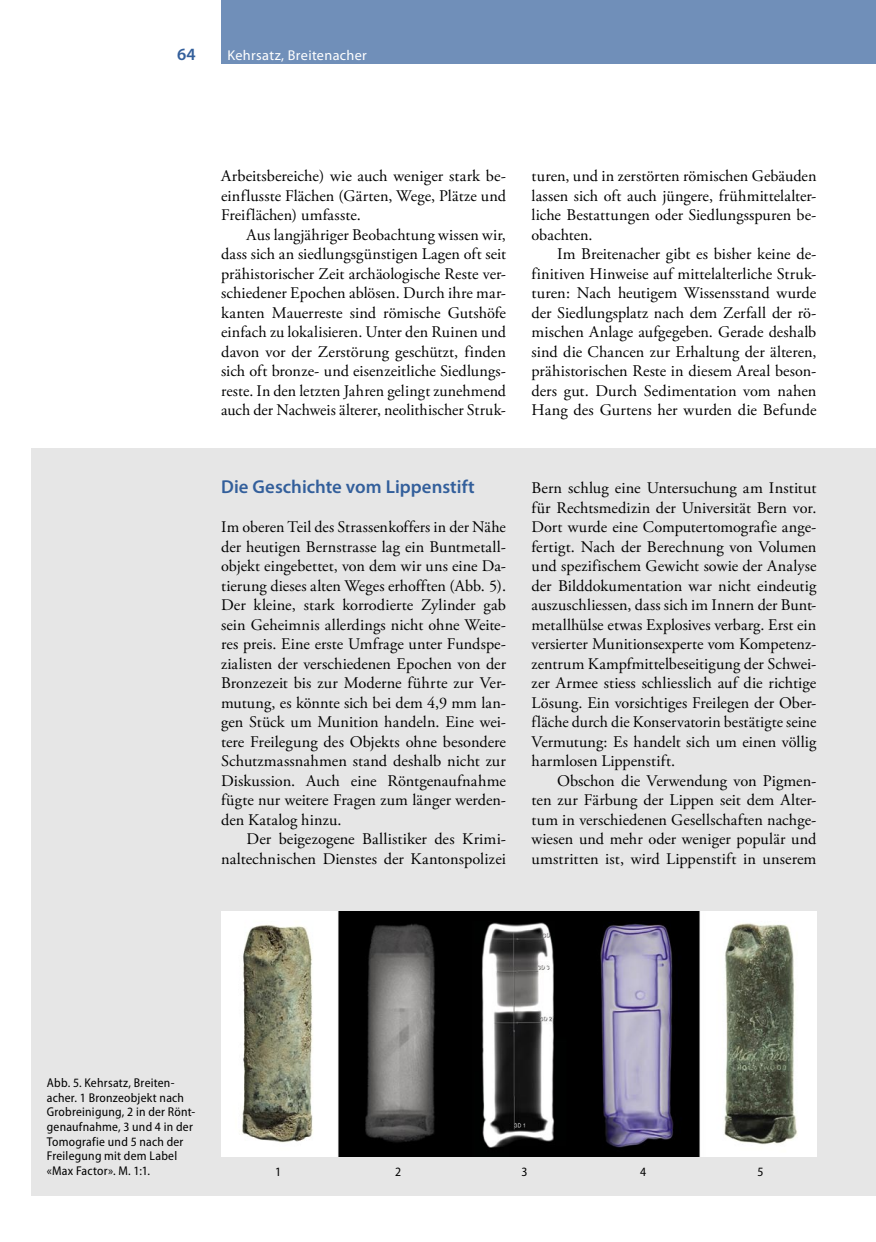
<style>
.page{position:relative;width:876px;height:1242px;background:#fff}
.page>*{position:absolute;margin:0;border:0;box-sizing:border-box;transform-origin:0 0}
.a_ü3_Titel3{font:600 18.75px "Myriad Pro";color:#335f9b}
.t1{font:600 17.25px "Myriad Pro";color:#335f9b}
.b_____Lesetext_nächster_Absatz{font:16.2px/19.5px "Adobe Garamond Pro";letter-spacing:.005em;color:#000;text-align:justify}
.b_____Lesetext_1erAbsatz{font:16.2px/19.5px "Adobe Garamond Pro";color:#000;text-align:justify}
.t2{font:600 15px "Myriad Pro";letter-spacing:.025em;color:#fff}
.t3{font:14.25px "Myriad Pro";letter-spacing:.025em;color:#fff}
.c___Abbildungslegende{font:semi-condensed 12.75px/14.7px "Myriad Pro";letter-spacing:.02em;color:#000}
</style>
<div class="page">
<div style="left:221px;top:0;width:655px;height:64px;background:#708fb9"></div>
<div style="left:31px;top:447px;width:845px;height:748px;background:#e6e6e6"></div>
<img style="left:221px;top:911px;width:596px;height:245px">
<p class="t1" style="left:177px;top:44px;width:20px">64</p>
<p class="t2" style="left:225px;top:46px;width:92px">Fundberichte</p>
<p class="t3" style="left:227px;top:47px;width:141px">Kehrsatz, Breitenacher</p>
<p class="b_____Lesetext_nächster_Absatz" style="left:221px;top:167px;width:286px">Arbeitsbereiche) wie auch weniger stark be&shy;einflusste Flächen (Gärten, Wege, Plätze und Freiflächen) umfasste.</p>
<p class="b_____Lesetext_nächster_Absatz" style="left:221px;top:225px;width:286px;text-indent:26px">Aus langjähriger Beobachtung wissen wir, dass sich an siedlungsgünstigen Lagen oft seit prähistorischer Zeit archäologische Reste ver&shy;schiedener Epochen ablösen. Durch ihre mar&shy;kanten Mauerreste sind römische Gutshöfe einfach zu lokalisieren. Unter den Ruinen und davon vor der Zerstörung geschützt, finden sich oft bronze- und eisenzeitliche Siedlungs&shy;reste. In den letzten Jahren gelingt zunehmend auch der Nachweis älterer, neolithischer Struk-</p>
<p class="a_ü3_Titel3" style="left:221px;top:476px;width:255px">Die Geschichte vom Lippenstift</p>
<p class="b_____Lesetext_1erAbsatz" style="left:221px;top:518px;width:286px">Im oberen Teil des Strassenkoffers in der Nähe der heutigen Bernstrasse lag ein Buntmetall&shy;objekt eingebettet, von dem wir uns eine Da&shy;tierung dieses alten Weges erhofften (Abb. 5).<br>Der kleine, stark korrodierte Zylinder gab sein Geheimnis allerdings nicht ohne Weite&shy;res preis. Eine erste Umfrage unter Fundspe&shy;zialisten der verschiedenen Epochen von der Bronzezeit bis zur Moderne führte zur Ver&shy;mutung, es könnte sich bei dem 4,9 mm lan&shy;gen Stück um Munition handeln. Eine wei&shy;tere Freilegung des Objekts ohne besondere Schutzmassnahmen stand deshalb nicht zur Diskussion. Auch eine Röntgenaufnahme fügte nur weitere Fragen zum länger werden&shy;den Katalog hinzu.</p>
<p class="b_____Lesetext_nächster_Absatz" style="left:221px;top:830px;width:286px;text-align:right">Der beigezogene Ballistiker des Krimi&shy;naltechnischen Dienstes der Kantonspolizei</p>
<p class="b_____Lesetext_nächster_Absatz" style="left:531px;top:167px;width:286px">turen, und in zerstörten römischen Gebäuden lassen sich oft auch jüngere, frühmittelalter&shy;liche Bestattungen oder Siedlungsspuren be&shy;obachten.</p>
<p class="b_____Lesetext_nächster_Absatz" style="left:531px;top:245px;width:286px;text-indent:26px">Im Breitenacher gibt es bisher keine de&shy;finitiven Hinweise auf mittelalterliche Struk&shy;turen: Nach heutigem Wissensstand wurde der Siedlungsplatz nach dem Zerfall der rö&shy;mischen Anlage aufgegeben. Gerade deshalb sind die Chancen zur Erhaltung der älteren, prähistorischen Reste in diesem Areal beson&shy;ders gut. Durch Sedimentation vom nahen Hang des Gurtens her wurden die Befunde</p>
<p class="b_____Lesetext_nächster_Absatz" style="left:531px;top:479px;width:286px">Bern schlug eine Untersuchung am Institut für Rechtsmedizin der Universität Bern vor.<br>Dort wurde eine Computertomografie ange&shy;fertigt. Nach der Berechnung von Volumen und spezifischem Gewicht sowie der Analyse der Bilddokumentation war nicht eindeutig auszuschliessen, dass sich im Innern der Bunt&shy;metallhülse etwas Explosives verbarg. Erst ein versierter Munitionsexperte vom Kompetenz&shy;zentrum Kampfmittelbeseitigung der Schwei&shy;zer Armee stiess schliesslich auf die richtige Lösung. Ein vorsichtiges Freilegen der Ober&shy;fläche durch die Konservatorin bestätigte seine Vermutung: Es handelt sich um einen völlig harmlosen Lippenstift.</p>
<p class="b_____Lesetext_nächster_Absatz" style="left:531px;top:771px;width:286px;text-indent:26px">Obschon die Verwendung von Pigmen&shy;ten zur Färbung der Lippen seit dem Alter&shy;tum in verschiedenen Gesellschaften nachge&shy;wiesen und mehr oder weniger populär und umstritten ist, wird Lippenstift in unserem</p>
<p class="c___Abbildungslegende" style="left:47px;top:1075px;width:150px">Abb. 5. Kehrsatz, Breiten&shy;acher. 1 Bronzeobjekt nach<br>Grobreinigung, 2 in der Rönt&shy;genaufnahme, 3 und 4 in der<br>Tomografie und 5 nach der<br>Freilegung mit dem Label «Max Factor». M. 1:1.</p>
<p class="c___Abbildungslegende" style="left:275px;top:1164px;width:8px">1</p>
<p class="c___Abbildungslegende" style="left:395px;top:1164px;width:8px">2</p>
<p class="c___Abbildungslegende" style="left:521px;top:1164px;width:8px">3</p>
<p class="c___Abbildungslegende" style="left:640px;top:1164px;width:8px">4</p>
<p class="c___Abbildungslegende" style="left:758px;top:1164px;width:8px">5</p>
</div>
